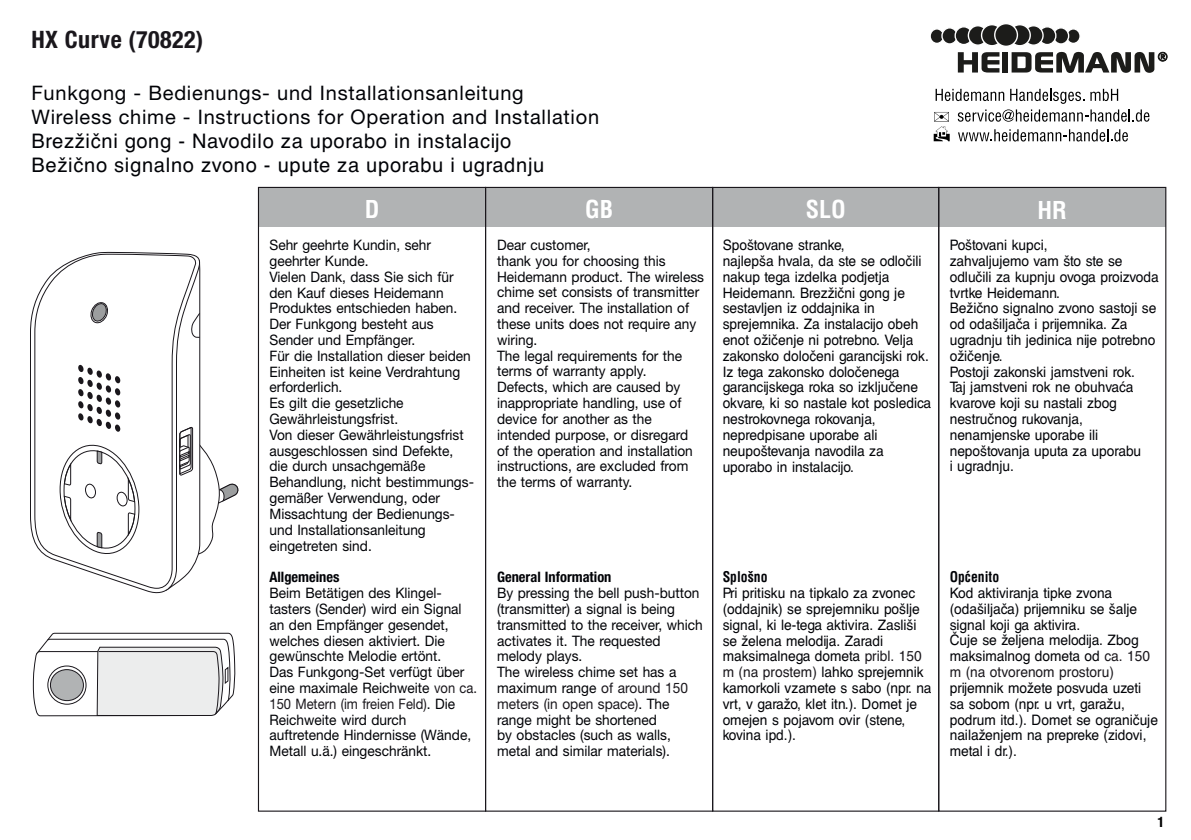
<style>
.page{position:relative;width:1191px;height:840px;background:#fff}
.page>*{position:absolute;margin:0;border:0;box-sizing:border-box;transform-origin:0 0}
.t1{font:700 condensed 24px "Helvetica Neue";letter-spacing:.02em;color:#1a171c}
.t2{font:700 condensed 24px "Helvetica";color:#fff}
.t3{font:20px/24px "Helvetica Neue";letter-spacing:.04em;color:#000206}
.t4{font:20px/24px "Helvetica LTCE";letter-spacing:.04em;color:#000206}
.t5{font:14.4px/15.8px "Helvetica Neue";color:#000206;scale:.95 1}
.t6{font:14.4px/15.8px "Helvetica LTCE";color:#000206;scale:.95 1}
.t7{font:700 condensed 14.4px "Helvetica Neue";color:#000206}
.t8{font:700 condensed 14.4px "Helvetica LTCE";color:#000206;scale:.95 1}
.t9{font:700 condensed 14.4px "Helvetica Neue";color:#000}
.s1{color:#1a171c}
</style>
<div class="page">
<div style="left:258px;top:187px;width:907px;height:39px;background:#b1b3b4"></div>
<div style="left:938px;top:187px;width:228px;height:624px;border:1px solid #1a171c"></div>
<svg style="left:30px;top:251px;width:170px;height:343px"></svg>
<svg style="left:34px;top:253px;width:162px;height:335px"></svg>
<svg style="left:166px;top:259px;width:73px;height:330px"></svg>
<svg style="left:90px;top:301px;width:19px;height:22px"></svg>
<svg style="left:78px;top:364px;width:5px;height:8px"></svg>
<svg style="left:87px;top:367px;width:6px;height:8px"></svg>
<div style="left:97px;top:370px;width:5px;height:8px;background:#1a171c;border-radius:3px"></div>
<svg style="left:106px;top:373px;width:5px;height:7px"></svg>
<svg style="left:115px;top:375px;width:5px;height:8px"></svg>
<svg style="left:78px;top:376px;width:5px;height:8px"></svg>
<svg style="left:87px;top:379px;width:6px;height:8px"></svg>
<div style="left:97px;top:382px;width:5px;height:8px;background:#1a171c;border-radius:3px"></div>
<div style="left:106px;top:385px;width:5px;height:8px;background:#1a171c;border-radius:3px"></div>
<svg style="left:115px;top:387px;width:5px;height:8px"></svg>
<svg style="left:78px;top:388px;width:5px;height:8px"></svg>
<svg style="left:87px;top:391px;width:6px;height:8px"></svg>
<div style="left:97px;top:394px;width:5px;height:8px;background:#1a171c;border-radius:3px"></div>
<div style="left:106px;top:397px;width:5px;height:8px;background:#1a171c;border-radius:3px"></div>
<svg style="left:115px;top:400px;width:5px;height:7px"></svg>
<svg style="left:78px;top:400px;width:5px;height:8px"></svg>
<svg style="left:87px;top:403px;width:6px;height:8px"></svg>
<div style="left:97px;top:406px;width:5px;height:8px;background:#1a171c;border-radius:3px"></div>
<div style="left:106px;top:409px;width:5px;height:8px;background:#1a171c;border-radius:3px"></div>
<div style="left:115px;top:412px;width:5px;height:8px;background:#1a171c;border-radius:3px"></div>
<svg style="left:78px;top:412px;width:5px;height:8px"></svg>
<svg style="left:87px;top:415px;width:6px;height:8px"></svg>
<svg style="left:97px;top:418px;width:5px;height:8px"></svg>
<div style="left:106px;top:421px;width:5px;height:8px;background:#1a171c;border-radius:3px"></div>
<div style="left:115px;top:424px;width:5px;height:8px;background:#1a171c;border-radius:3px"></div>
<svg style="left:59px;top:440px;width:81px;height:118px"></svg>
<svg style="left:33px;top:632px;width:203px;height:85px"></svg>
<svg style="left:933px;top:89px;width:216px;height:52px"></svg>
<svg style="left:957px;top:52px;width:42px;height:20px"></svg>
<div style="left:1002px;top:52px;width:6px;height:20px;background:#1c1c1a"></div>
<svg style="left:1066px;top:29px;width:14px;height:14px"></svg>
<div style="left:1066px;top:28px;width:14px;height:16px;border:1px solid #fff;border-radius:50%"></div>
<svg style="left:1053px;top:28px;width:15px;height:16px"></svg>
<div style="left:1052px;top:27px;width:17px;height:18px;border:1px solid #fff;border-radius:50%"></div>
<div style="left:1038px;top:27px;width:17px;height:18px;background:#1c1c1a;border-radius:50%"></div>
<div style="left:1038px;top:26px;width:18px;height:19px;border:1px solid #fff;border-radius:50%"></div>
<svg style="left:1024px;top:26px;width:19px;height:19px"></svg>
<div style="left:1023px;top:25px;width:20px;height:21px;border:1px solid #fff;border-radius:50%"></div>
<svg style="left:1009px;top:25px;width:21px;height:21px"></svg>
<div style="left:1008px;top:24px;width:23px;height:22px;border:1px solid #fff;border-radius:50%"></div>
<svg style="left:930px;top:29px;width:13px;height:14px"></svg>
<div style="left:929px;top:28px;width:15px;height:16px;border:1px solid #fff;border-radius:50%"></div>
<svg style="left:942px;top:28px;width:15px;height:16px"></svg>
<div style="left:941px;top:27px;width:17px;height:18px;border:1px solid #fff;border-radius:50%"></div>
<div style="left:955px;top:27px;width:17px;height:18px;background:#1c1c1a;border-radius:50%"></div>
<div style="left:954px;top:26px;width:19px;height:19px;border:1px solid #fff;border-radius:50%"></div>
<svg style="left:968px;top:26px;width:19px;height:19px"></svg>
<div style="left:967px;top:25px;width:21px;height:21px;border:1px solid #fff;border-radius:50%"></div>
<div style="left:981px;top:25px;width:21px;height:21px;background:#1c1c1a;border-radius:50%"></div>
<div style="left:981px;top:24px;width:22px;height:22px;border:1px solid #fff;border-radius:50%"></div>
<div style="left:994px;top:24px;width:23px;height:22px;background:#1c1c1a;border-radius:50%"></div>
<div style="left:994px;top:23px;width:24px;height:24px;border:1px solid #fff;border-radius:50%"></div>
<svg style="left:1011px;top:51px;width:156px;height:22px"></svg>
<h1 class="t1" style="left:31px;top:24px;width:173px">HX Curve (70822)</h1>
<h2 class="t3" style="left:31px;top:81px;width:569px">Funkgong - Bedienungs- und Installationsanleitung<br>Wireless chime - Instructions for Operation and Installation</h2>
<h2 class="t4" style="left:31px;top:129px;width:514px">Brezžični gong - Navodilo za uporabo in instalacijo<br>Bežično signalno zvono - upute za uporabu i ugradnju</h2>
<h1 class="t2" style="left:365px;top:194px;width:16px">D</h1>
<h1 class="t2" style="left:585px;top:194px;width:30px">GB</h1>
<h1 class="t2" style="left:805px;top:194px;width:42px">SLO</h1>
<h1 class="t2" style="left:1037px;top:195px;width:31px">HR</h1>
<p class="t5" style="left:269px;top:237px;width:217px">Sehr geehrte Kundin, sehr geehrter Kunde.<br>Vielen Dank, dass Sie sich für den Kauf dieses Heidemann<br>Produktes entschieden haben.<br>Der Funkgong besteht aus<br>Sender und Empfänger.<br>Für die Installation dieser beiden<br>Einheiten ist keine Verdrahtung erforderlich.<br>Es gilt die gesetzliche<br>Gewährleistungsfrist.<br>Von dieser Gewährleistungsfrist ausgeschlossen sind Defekte, die durch unsachgemäße<br>Behandlung, nicht bestimmungs&shy;gemäßer Verwendung, oder<br>Missachtung der Bedienungs&shy;und Installationsanleitung eingetreten sind.</p>
<p class="t7" style="left:269px;top:568px;width:72px">Allgemeines</p>
<p class="t5" style="left:269px;top:584px;width:220px">Beim Betätigen des Klingel&shy;tasters (Sender) wird ein Signal an den Empfänger gesendet, welches diesen aktiviert. Die gewünschte Melodie ertönt.<br>Das Funkgong-Set verfügt über eine maximale Reichweite <span class="s1">von ca.<br>150 Metern (im freien Feld)</span>. Die<br>Reichweite wird durch auftretende Hindernisse (Wände,<br>Metall u.ä.) eingeschränkt.</p>
<p class="t6" style="left:949px;top:237px;width:221px">Poštovani kupci,<br>zahvaljujemo vam što ste se odlučili za kupnju ovoga proizvoda tvrtke Heidemann.<br>Bežično signalno zvono sastoji se od odašiljača i prijemnika. Za ugradnju tih jedinica nije potrebno ožičenje.<br>Postoji zakonski jamstveni rok.<br>Taj jamstveni rok ne obuhvaća kvarove koji su nastali zbog nestručnog rukovanja, nenamjenske uporabe ili nepoštovanja uputa za uporabu<br>i ugradnju.</p>
<p class="t6" style="left:722px;top:237px;width:221px">Spoštovane stranke,<br>najlepša hvala, da ste se odločili nakup tega izdelka podjetja<br>Heidemann. Brezžični gong je sestavljen iz oddajnika in sprejemnika. Za instalacijo obeh enot ožičenje ni potrebno. Velja zakonsko določeni garancijski rok.<br>Iz tega zakonsko določenega garancijskega roka so izključene okvare, ki so nastale kot posledica nestrokovnega rokovanja, nepredpisane uporabe ali neupoštevanja navodila za uporabo in instalacijo.</p>
<p class="t5" style="left:497px;top:236px;width:219px">Dear customer,<br>thank you for choosing this<br>Heidemann product. The wireless chime set consists of transmitter and receiver. The installation of these units does not require any wiring.<br>The legal requirements for the terms of warranty apply.<br>Defects, which are caused by inappropriate handling, use of device for another as the intended purpose, or disregard<br>of the operation and installation instructions, are excluded from the terms of warranty.</p>
<p class="t8" style="left:949px;top:567px;width:53px">Općenito</p>
<p class="t6" style="left:949px;top:585px;width:212px">Kod aktiviranja tipke zvona (odašiljača) prijemniku se šalje signal koji ga aktivira.<br>Čuje se željena melodija. Zbog maksimalnog dometa od <span class="s1">ca. 150 m (na otvorenom prostoru)</span></p>
<p class="t6" style="left:949px;top:679px;width:221px">prijemnik možete posvuda uzeti sa sobom (npr. u vrt, garažu, podrum itd.). Domet se ograničuje nailaženjem na prepreke (zidovi, metal i dr.).</p>
<p class="t8" style="left:722px;top:567px;width:49px">Splošno</p>
<p class="t6" style="left:722px;top:585px;width:221px">Pri pritisku na tipkalo za zvonec (oddajnik) se sprejemniku pošlje signal, ki le-tega aktivira. Zasliši se želena melodija. Zaradi maksimalnega dometa <span class="s1">pribl. 150 m (na prostem)</span> lahko sprejemnik kamorkoli vzamete s sabo (npr. na vrt, v garažo, klet itn.). Domet je omejen s pojavom ovir (stene, kovina ipd.).</p>
<p class="t7" style="left:497px;top:568px;width:116px">General Information</p>
<p class="t5" style="left:497px;top:584px;width:218px">By pressing the bell push-button (transmitter) a signal is being transmitted to the receiver, which activates it. The requested melody plays.<br>The wireless chime set has a maximum range <span class="s1">of around 150 meters (in open space)</span>. The range might be shortened<br>by obstacles (such as walls, metal and similar materials).</p>
<p class="t9" style="left:1157px;top:812px;width:8px">1</p>
</div>
